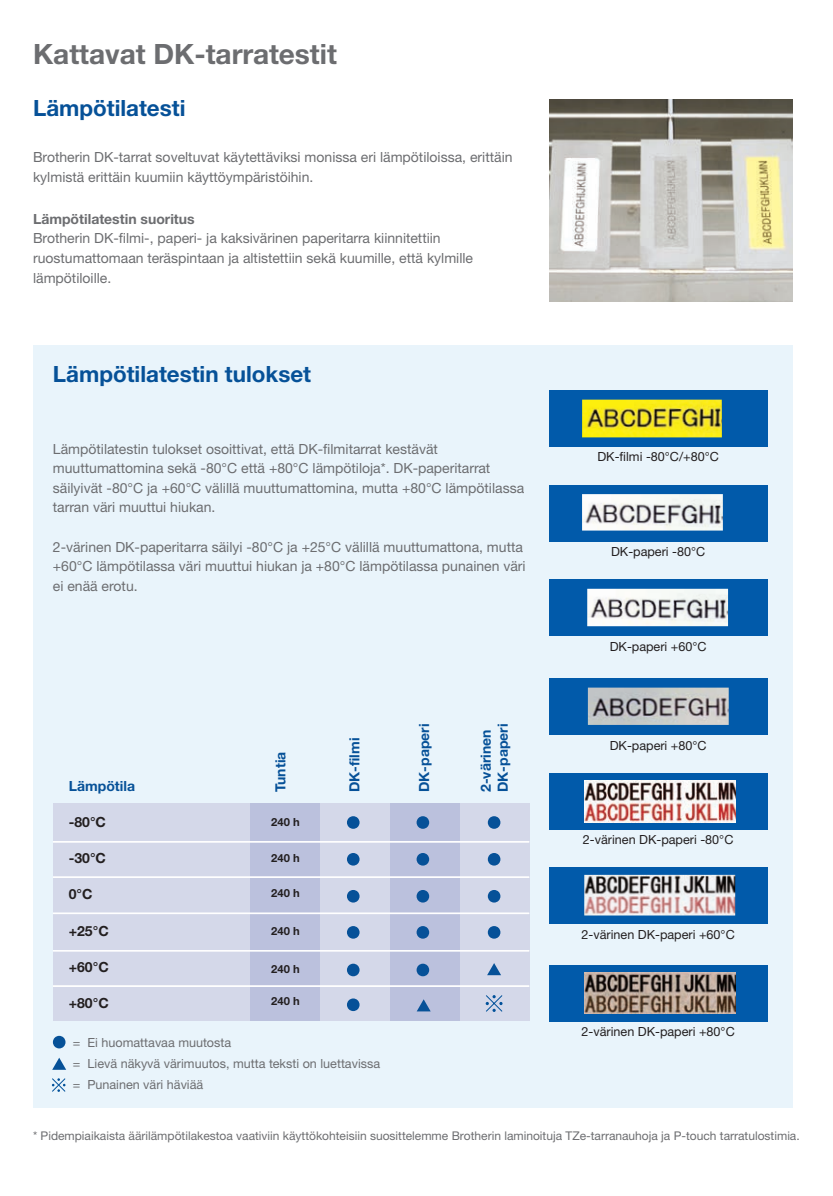
<style>
.page{position:relative;width:833px;height:1196px;background:#fff}
.page>*{position:absolute;margin:0;border:0;box-sizing:border-box;transform-origin:0 0}
.t1{font:700 28px "Helvetica Neue LTW1 G";color:#6c6d70}
.t2{font:700 22.4px "Helvetica Neue LTW1 G";color:#065198}
.t3{font:14px/19.6px "Helvetica Neue LTW1 G";color:#6c6d70}
.t4{font:700 14px/16.8px "Helvetica Neue LTW1 G";color:#065198}
.t5{font:700 14px "Helvetica Neue LTW1 G";color:#231f20}
.t6{font:700 14px "Helvetica Neue LTW1 G";color:#6c6d70}
.t7{font:12.6px "Helvetica Neue LTW1 G";color:#231f20}
.t8{font:12.6px "Helvetica Neue LTW1 G";color:#6c6d70}
.t9{font:12px "Helvetica Neue LTW1 G";color:#6c6d70}
.t10{font:700 11.2px "Helvetica Neue LTW1 G";color:#231f20}
</style>
<div class="page">
<div style="left:33px;top:345px;width:760px;height:763px;background:#e9f4fb"></div>
<img style="left:549px;top:100px;width:244px;height:201px">
<div style="left:53px;top:803px;width:476px;height:218px;background:#d4d8e9"></div>
<div style="left:549px;top:678px;width:218px;height:57px;background:#015aaa"></div>
<div style="left:549px;top:773px;width:218px;height:56px;background:#015aaa"></div>
<div style="left:549px;top:868px;width:218px;height:56px;background:#015aaa"></div>
<div style="left:549px;top:965px;width:218px;height:56px;background:#015aaa"></div>
<div style="left:390px;top:803px;width:69px;height:218px;background:#bbc1dd"></div>
<div style="left:251px;top:803px;width:69px;height:218px;background:#bbc1dd"></div>
<svg style="left:53px;top:1036px;width:12px;height:12px"></svg>
<svg style="left:52px;top:1058px;width:14px;height:12px"></svg>
<div style="left:549px;top:390px;width:218px;height:56px;background:#015aaa"></div>
<div style="left:549px;top:485px;width:218px;height:56px;background:#015aaa"></div>
<div style="left:549px;top:580px;width:218px;height:56px;background:#015aaa"></div>
<svg style="left:52px;top:1078px;width:14px;height:14px"></svg>
<img style="left:582px;top:400px;width:140px;height:37px">
<img style="left:582px;top:494px;width:141px;height:37px">
<img style="left:587px;top:589px;width:141px;height:37px">
<img style="left:588px;top:688px;width:141px;height:37px">
<img style="left:584px;top:973px;width:151px;height:40px">
<img style="left:584px;top:875px;width:151px;height:40px">
<img style="left:584px;top:781px;width:151px;height:41px">
<svg style="left:417px;top:999px;width:14px;height:12px"></svg>
<svg style="left:347px;top:816px;width:12px;height:13px"></svg>
<svg style="left:417px;top:816px;width:12px;height:13px"></svg>
<svg style="left:488px;top:816px;width:12px;height:13px"></svg>
<svg style="left:347px;top:853px;width:12px;height:13px"></svg>
<svg style="left:417px;top:853px;width:12px;height:13px"></svg>
<svg style="left:488px;top:853px;width:12px;height:13px"></svg>
<svg style="left:347px;top:890px;width:12px;height:13px"></svg>
<svg style="left:417px;top:890px;width:12px;height:13px"></svg>
<svg style="left:488px;top:890px;width:12px;height:13px"></svg>
<svg style="left:347px;top:926px;width:12px;height:13px"></svg>
<svg style="left:417px;top:926px;width:12px;height:13px"></svg>
<svg style="left:488px;top:926px;width:12px;height:13px"></svg>
<svg style="left:347px;top:964px;width:12px;height:12px"></svg>
<svg style="left:417px;top:964px;width:12px;height:12px"></svg>
<svg style="left:347px;top:998px;width:12px;height:13px"></svg>
<svg style="left:487px;top:963px;width:14px;height:12px"></svg>
<svg style="left:485px;top:995px;width:17px;height:17px"></svg>
<hr style="left:53px;top:841px;width:476px;height:1px;background:#fff">
<hr style="left:53px;top:876px;width:476px;height:2px;background:#fff">
<hr style="left:53px;top:950px;width:476px;height:1px;background:#fff">
<hr style="left:53px;top:985px;width:476px;height:2px;background:#fff">
<hr style="left:53px;top:913px;width:476px;height:1px;background:#fff">
<h1 class="t1" style="left:33px;top:37px;width:305px">Kattavat DK-tarratestit</h1>
<h2 class="t2" style="left:33px;top:94px;width:154px">Lämpötilatesti</h2>
<p class="t3" style="left:33px;top:147px;width:481px">Brotherin DK-tarrat soveltuvat käytettäviksi monissa eri lämpötiloissa, erittäin kylmistä erittäin kuumiin käyttöympäristöihin.</p>
<p class="t6" style="left:33px;top:210px;width:163px">Lämpötilatestin suoritus</p>
<p class="t3" style="left:33px;top:228px;width:442px">Brotherin DK-filmi-, paperi ja- kaksivärinen paperitarra kiinnitettiin ruostumattomaan teräspintaan ja altistettiin sekä kuumille, että kylmille lämpötiloille.</p>
<h2 class="t2" style="left:53px;top:360px;width:260px">Lämpötilatestin tulokset</h2>
<p class="t3" style="left:53px;top:439px;width:473px">Lämpötilatestin tulokset osoittivat, että DK-filmitarrat kestävät muuttumattomina sekä -80°C että +80°C lämpötiloja .* DK-paperitarrat säilyivät -80°C ja +60°C välillä muuttumattomina, mutta +80°C lämpötilassa tarran väri muuttui hiukan.</p>
<p class="t3" style="left:53px;top:537px;width:474px">2-värinen DK-paperitarra säilyi -80°C ja +25°C välillä muuttumattona, mutta +60°C lämpötilassa väri muuttui hiukan ja +80°C lämpötilassa punainen väri ei enää erotu.</p>
<p class="t4" style="left:69px;top:778px;width:68px">Lämpötila</p>
<p class="t5" style="left:69px;top:813px;width:39px">-80°C</p>
<p class="t5" style="left:69px;top:849px;width:39px">-30°C</p>
<p class="t5" style="left:69px;top:886px;width:25px">0°C</p>
<p class="t5" style="left:69px;top:922px;width:41px">+25°C</p>
<p class="t5" style="left:69px;top:958px;width:41px">+60°C</p>
<p class="t5" style="left:69px;top:995px;width:41px">+80°C</p>
<p class="t8" style="left:73px;top:1034px;width:9px">=</p>
<p class="t8" style="left:88px;top:1034px;width:145px">Ei huomattavaa muutosta</p>
<p class="t4" style="left:272px;top:792px;width:42px;rotate:-90deg">Tuntia</p>
<p class="t10" style="left:271px;top:815px;width:30px">240 h</p>
<p class="t10" style="left:271px;top:851px;width:30px">240 h</p>
<p class="t10" style="left:271px;top:887px;width:30px">240 h</p>
<p class="t10" style="left:271px;top:924px;width:30px">240 h</p>
<p class="t10" style="left:271px;top:962px;width:30px">240 h</p>
<p class="t10" style="left:271px;top:994px;width:30px">240 h</p>
<p class="t4" style="left:346px;top:792px;width:56px;rotate:-90deg">DK-filmi</p>
<p class="t8" style="left:73px;top:1055px;width:9px">=</p>
<p class="t8" style="left:73px;top:1076px;width:9px">=</p>
<p class="t8" style="left:88px;top:1055px;width:294px">Lievä näkyvä värimuutos, mutta teksti on luettavissa</p>
<p class="t8" style="left:88px;top:1076px;width:117px">Punainen väri häviää</p>
<p class="t4" style="left:416px;top:792px;width:70px;rotate:-90deg">DK-paperi</p>
<p class="t4" style="left:477px;top:792px;width:70px;rotate:-90deg">2-värinen<br>DK-paperi</p>
<p class="t7" style="left:597px;top:449px;width:123px">DK-filmi -80°C/+80°C</p>
<p class="t7" style="left:611px;top:544px;width:96px">DK-paperi -80°C</p>
<p class="t7" style="left:610px;top:638px;width:98px">DK-paperi +60°C</p>
<p class="t7" style="left:610px;top:737px;width:98px">DK-paperi +80°C</p>
<p class="t7" style="left:583px;top:832px;width:152px">2-värinen DK-paperi -80°C</p>
<p class="t7" style="left:582px;top:927px;width:155px">2-värinen DK-paperi +60°C</p>
<p class="t7" style="left:582px;top:1024px;width:155px">2-värinen DK-paperi +80°C</p>
<p class="t9" style="left:33px;top:1129px;width:768px">* Pidempiaikaista äärilämpötilakestoa vaativiin käyttökohteisiin suosittelemme Brotherin laminoituja TZe-tarranauhoja ja P-touch tarratulostimia.</p>
</div>
